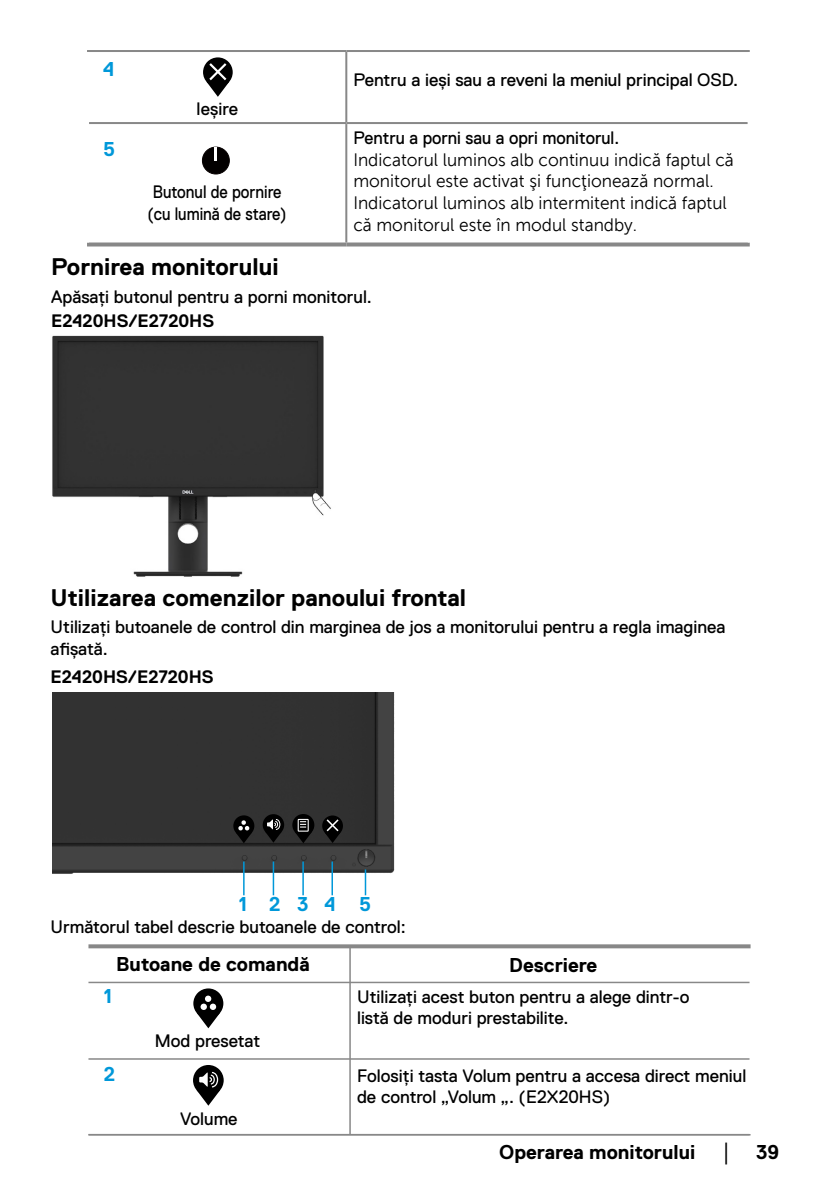
<style>
.page{position:relative;width:840px;height:1191px;background:#fff}
.page>*{position:absolute;margin:0;border:0;box-sizing:border-box;transform-origin:0 0}
.t1{font:700 24px "Dell Replica";color:#000}
.t2{font:700 20px "Dell Replica";color:#000}
.t3{font:700 20px "Dell Replica";color:#0098d9}
.t4{font:18px/21.6px "Dell Replica";color:#000}
.t5{font:18px/21.6px "Museo Sans 300";color:#000;scale:.96 1}
.t6{font:18px/21.6px "Dell Replica";color:#000;scale:.89 1}
.t7{font:18px "Dell Replica";color:#000;scale:.96 1}
.t8{font:700 18px "Dell Replica";color:#000}
.s1{font-family:"Arial";font-weight:400;font-size:18px}
</style>
<div class="page">
<hr style="left:87px;top:50px;width:259px;height:2px;background:#888">
<hr style="left:346px;top:50px;width:403px;height:2px;background:#888">
<hr style="left:345px;top:52px;width:2px;height:70px;background:#888">
<hr style="left:89px;top:122px;width:257px;height:2px;background:#888">
<hr style="left:346px;top:122px;width:401px;height:2px;background:#888">
<hr style="left:345px;top:124px;width:2px;height:118px;background:#888">
<svg style="left:87px;top:242px;width:259px;height:4px"></svg>
<svg style="left:346px;top:242px;width:403px;height:4px;fill:#888"></svg>
<svg style="left:203px;top:57px;width:29px;height:40px"></svg>
<svg style="left:88px;top:944px;width:662px;height:4px;fill:#888"></svg>
<hr style="left:349px;top:946px;width:1px;height:188px;background:#888">
<hr style="left:88px;top:981px;width:661px;height:2px;background:#888">
<hr style="left:88px;top:1058px;width:661px;height:1px;background:#888">
<hr style="left:88px;top:1133px;width:661px;height:2px;background:#888">
<hr style="left:88px;top:1134px;width:662px;height:1px;background:#888">
<svg style="left:193px;top:988px;width:30px;height:40px"></svg>
<svg style="left:193px;top:1065px;width:30px;height:40px"></svg>
<img style="left:52px;top:335px;width:279px;height:242px">
<div style="left:202px;top:147px;width:27px;height:27px;background:#030000;border-radius:50%"></div>
<div style="left:202px;top:147px;width:27px;height:27px;border:1px solid #060000;border-radius:50%"></div>
<hr style="left:214px;top:147px;width:3px;height:14px;background:#fff">
<img style="left:52px;top:693px;width:343px;height:188px">
<svg style="left:233px;top:815px;width:21px;height:28px"></svg>
<svg style="left:292px;top:814px;width:22px;height:29px"></svg>
<svg style="left:322px;top:815px;width:21px;height:28px"></svg>
<hr style="left:243px;top:861px;width:1px;height:34px;background:#0098d9">
<hr style="left:272px;top:861px;width:2px;height:34px;background:#0098d9">
<hr style="left:302px;top:861px;width:2px;height:34px;background:#0098d9">
<hr style="left:331px;top:861px;width:2px;height:34px;background:#0098d9">
<hr style="left:364px;top:869px;width:2px;height:26px;background:#0098d9">
<svg style="left:262px;top:814px;width:22px;height:28px"></svg>
<p class="t3" style="left:103px;top:58px;width:13px">4</p>
<p class="t3" style="left:103px;top:138px;width:13px">5</p>
<p class="t4" style="left:196px;top:98px;width:43px">Ieșire</p>
<p class="t6" style="left:147px;top:181px;width:158px">Butonul de pornire (cu lumină de stare)</p>
<p class="t4" style="left:353px;top:69px;width:386px">Pentru a ieși sau a reveni la meniul principal OSD.</p>
<p class="t7" style="left:353px;top:128px;width:278px">Pentru a porni sau a opri monitorul.</p>
<p class="t5" style="left:353px;top:149px;width:397px">Indicatorul luminos alb continuu indică faptul că monitorul este activat şi funcţionează normal.<br>Indicatorul luminos alb intermitent indică faptul că monitorul este în modul standby.</p>
<h1 class="t1" style="left:51px;top:253px;width:229px">Pornirea monitorului</h1>
<p class="t4" style="left:51px;top:286px;width:322px">Apăsați butonul pentru a porni monitorul.</p>
<p class="t8" style="left:51px;top:310px;width:165px">E2420HS/E2720HS</p>
<h1 class="t1" style="left:51px;top:584px;width:417px">Utilizarea comenzilor panoului frontal</h1>
<p class="t4" style="left:51px;top:616px;width:676px">Utilizați butoanele de control din marginea de jos a monitorului pentru a regla imaginea afișată.</p>
<p class="t8" style="left:51px;top:667px;width:165px">E2420HS/E2720HS</p>
<p class="t3" style="left:239px;top:892px;width:134px">1 2 3 4 5</p>
<p class="t4" style="left:51px;top:915px;width:356px">Următorul tabel descrie butoanele de control:</p>
<p class="t2" style="left:116px;top:953px;width:195px">Butoane de comandă</p>
<p class="t3" style="left:104px;top:985px;width:10px">1</p>
<p class="t3" style="left:104px;top:1063px;width:13px">2</p>
<p class="t4" style="left:155px;top:1030px;width:107px">Mod presetat</p>
<p class="t4" style="left:180px;top:1108px;width:59px">Volume</p>
<p class="t2" style="left:509px;top:954px;width:89px">Descriere</p>
<p class="t4" style="left:357px;top:985px;width:334px">Utilizați acest buton pentru a alege dintr-o listă de moduri prestabilite.</p>
<p class="t4" style="left:357px;top:1064px;width:390px">Folosiți tasta Volum pentru a accesa direct meniul de control „Volum „. (E2X20HS)</p>
<p class="t2" style="left:499px;top:1141px;width:197px">Operarea monitorului</p>
<p class="t2" style="left:721px;top:1141px;width:59px"><span class="s1">│</span> 39</p>
</div>
